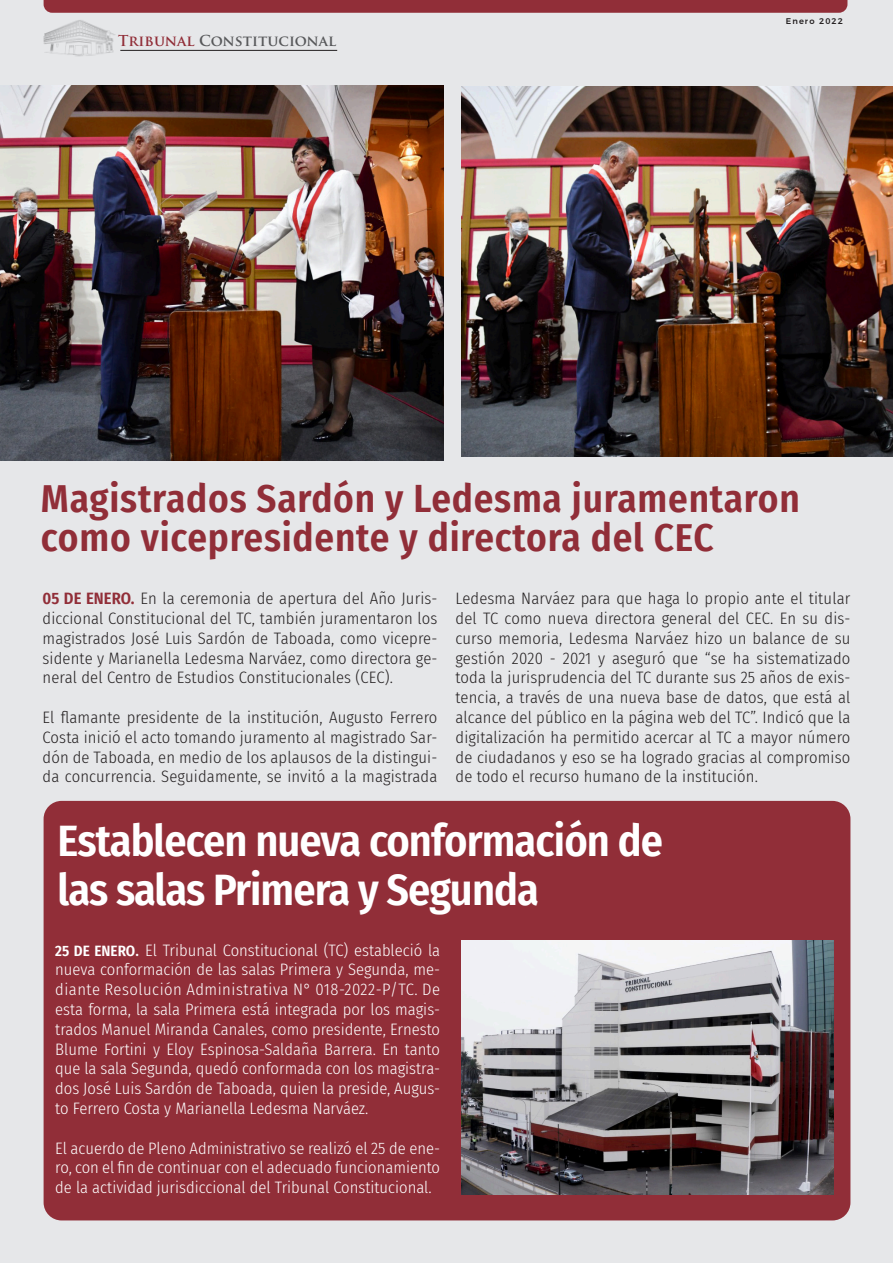
<style>
.page{position:relative;width:893px;height:1263px;background:#e6e7e9}
.page>*{position:absolute;margin:0;border:0;box-sizing:border-box;transform-origin:0 0}
.t1{font:600 44.1px/49.2px "Fira Sans Condensed";letter-spacing:-.02em;color:#fff}
.t2{font:600 39px "Fira Sans Condensed";letter-spacing:.02em;color:#912e38}
.t3{font:300 16.5px/19.8px "Fira Sans Condensed";letter-spacing:.01em;color:#231f20;text-align:justify}
.t4{font:300 16.5px/19.8px "Fira Sans Condensed";color:#fff;text-align:justify}
.t5{font:700 14.7px "Trajan Pro";color:#57585a}
.t6{font:500 8.25px "Montserrat";letter-spacing:.13em;color:#231f20}
.s1{color:#912e38}
.s2{font-weight:600;color:#912e38}
.s3{font-weight:600;font-size:15px}
.s4{font-family:"Montserrat";font-weight:600;font-size:15px}
</style>
<div class="page">
<svg style="left:44px;top:0;width:803px;height:13px;background:#92313b"></svg>
<img style="left:43px;top:20px;width:72px;height:36px">
<hr style="left:120px;top:50px;width:217px;height:1px;background:#231f20">
<div style="left:44px;top:801px;width:806px;height:419px;background:#912e38;border-radius:18px"></div>
<img style="left:462px;top:86px;width:431px;height:371px">
<img style="left:0;top:85px;width:444px;height:376px">
<img style="left:462px;top:940px;width:371px;height:255px">
<p class="t5" style="left:118px;top:31px;width:220px"><span class="s1">Tribunal</span> Constitucional</p>
<p class="t6" style="left:786px;top:15px;width:58px">Enero 2022</p>
<p class="t2" style="left:41px;top:466px;width:760px">Magistrados Sardón y Ledesma juramentaron</p>
<p class="t2" style="left:41px;top:505px;width:674px">como vicepresidente y directora del CEC</p>
<p class="t3" style="left:43px;top:588px;width:396px"><span class="s2">05 DE ENERO.</span> En la ceremonia de apertura del Año Juris&shy;diccional Constitucional del TC, también juramentaron los magistrados José Luis Sardón de Taboada, como vicepre&shy;sidente y Marianella Ledesma Narváez, como directora ge&shy;neral del Centro de Estudios Constitucionales (CEC).</p>
<p class="t3" style="left:43px;top:707px;width:396px">El flamante presidente de la institución, Augusto Ferrero Costa inició el acto tomando juramento al magistrado Sar&shy;dón de Taboada, en medio de los aplausos de la distingui&shy;da concurrencia. Seguidamente, se invitó a la magistrada</p>
<p class="t3" style="left:455px;top:588px;width:396px">Ledesma Narváez para que haga lo propio ante el titular del TC como nueva directora general del CEC. En su dis&shy;curso memoria, Ledesma Narváez hizo un balance de su gestión 2020 - 2021 y aseguró que “se ha sistematizado toda la jurisprudencia del TC durante sus 25 años de exis&shy;tencia, a través de una nueva base de datos, que está al alcance del público en la página web del TC”. Indicó que la digitalización ha permitido acercar al TC a mayor número de ciudadanos y eso se ha logrado gracias al compromiso de todo el recurso humano de la institución.</p>
<p class="t1" style="left:58px;top:814px;width:607px">Establecen nueva conformación de las salas Primera y Segunda</p>
<p class="t4" style="left:55px;top:940px;width:386px"><span class="s3">25 DE ENERO</span><span class="s4">.</span> El Tribunal Constitucional (TC) estableció la nueva conformación de las salas Primera y Segunda, me&shy;diante Resolución Administrativa N° 018-2022-P/TC. De esta forma, la sala Primera está integrada por los magis&shy;trados Manuel Miranda Canales, como presidente, Ernesto Blume Fortini y Eloy Espinosa-Saldaña Barrera. En tanto que la sala Segunda, quedó conformada con los magistra&shy;dos José Luis Sardón de Taboada, quien la preside, Augus&shy;to Ferrero Costa y Marianella Ledesma Narváez.</p>
<p class="t4" style="left:55px;top:1138px;width:386px">El acuerdo de Pleno Administrativo se realizó el 25 de ene&shy;ro, con el fin de continuar con el adecuado funcionamiento de la actividad jurisdiccional del Tribunal Constitucional.</p>
</div>
